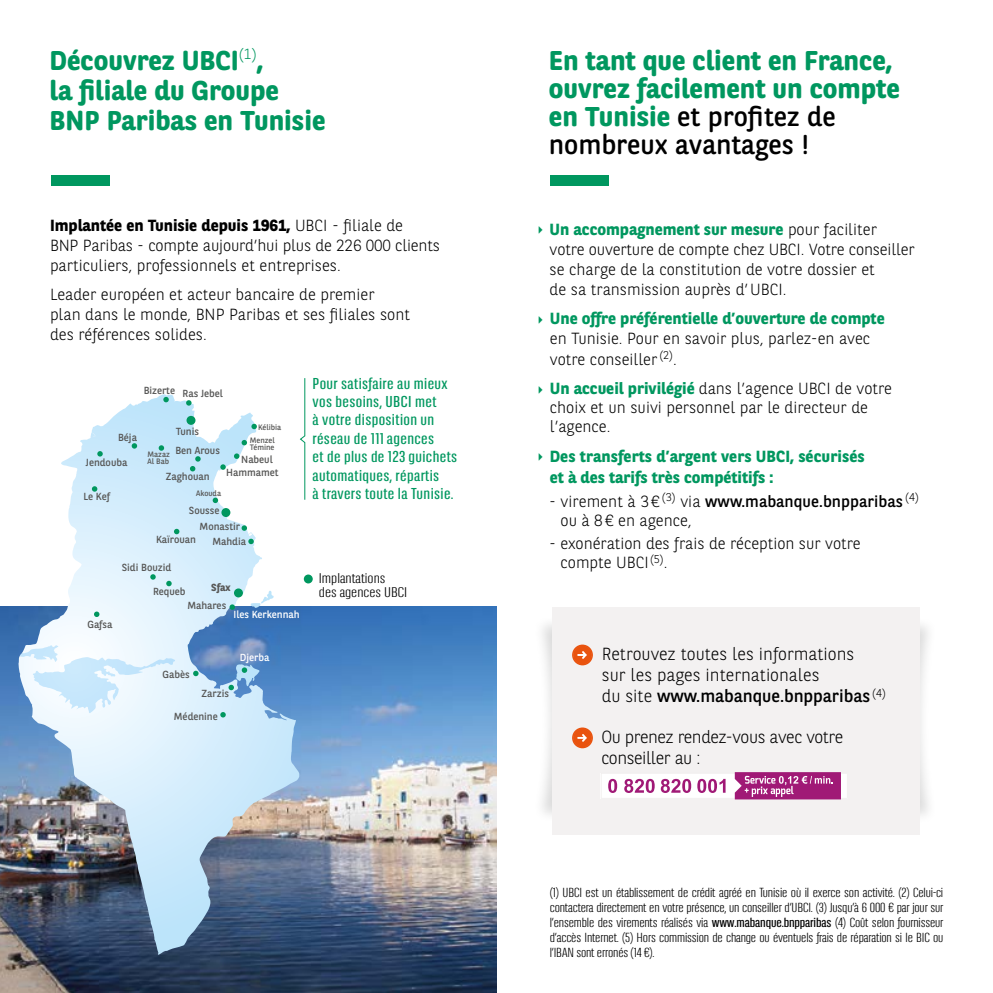
<style>
.page{position:relative;width:993px;height:993px;background:#fff}
.page>*{position:absolute;margin:0;border:0;box-sizing:border-box;transform-origin:0 0}
.t1{font:700 27.12px/28px "BNPP Rounded";color:#00975f}
.t2{font:300 17.5px/21px "BNPP Sans";color:#000}
.t3{font:300 17.5px/21px "BNPP Sans";letter-spacing:-.025em;color:#000}
.t4{font:300 16.1px/20.1px "BNPP Sans";color:#000}
.t5{font:700 16.1px/21px "BNPP Sans";color:#00975f}
.t6{font:15.75px/18.4px "BNPP Sans Condensed";letter-spacing:.02em;color:#00975f;scale:1.2 1}
.t7{font:300 14px/13.1px "BNPP Sans Condensed";color:#000;scale:1.3 1}
.t8{font:300 13.12px/14.9px "BNPP Sans Condensed";letter-spacing:-.01em;color:#000;text-align:justify;scale:1.2 1}
.t9{font:10.33px/22.4px "BNPP Sans";color:#575756}
.t10{font:10.33px "BNPP Sans";color:#fff}
.t11{font:700 10.33px "BNPP Sans";color:#575756}
.t12{font:7.88px/7px "BNPP Sans";color:#575756}
.s1{font-weight:700}
.s2{font-weight:400;color:#000}
.s3{font-weight:700;color:#00975f}
.s4{font-weight:400}
</style>
<div class="page">
<img style="left:0;top:606px;width:496px;height:386px">
<div style="left:51px;top:175px;width:59px;height:10px;background:#00975f"></div>
<div style="left:550px;top:175px;width:59px;height:10px;background:#00975f"></div>
<svg style="left:250px;top:591px;width:23px;height:16px"></svg>
<svg style="left:19px;top:645px;width:156px;height:67px"></svg>
<svg style="left:248px;top:538px;width:7px;height:8px"></svg>
<svg style="left:241px;top:525px;width:6px;height:5px"></svg>
<svg style="left:220px;top:464px;width:6px;height:5px"></svg>
<svg style="left:234px;top:453px;width:5px;height:6px"></svg>
<svg style="left:251px;top:423px;width:6px;height:6px"></svg>
<svg style="left:241px;top:439px;width:6px;height:6px"></svg>
<svg style="left:190px;top:456px;width:11px;height:15px"></svg>
<svg style="left:186px;top:400px;width:5px;height:5px"></svg>
<svg style="left:193px;top:670px;width:5px;height:6px"></svg>
<svg style="left:220px;top:711px;width:6px;height:6px"></svg>
<svg style="left:228px;top:664px;width:31px;height:26px"></svg>
<svg style="left:229px;top:604px;width:6px;height:5px"></svg>
<svg style="left:41px;top:396px;width:138px;height:232px"></svg>
<svg style="left:212px;top:497px;width:6px;height:6px"></svg>
<div style="left:234px;top:588px;width:9px;height:9px;background:#00975f;border-radius:50%"></div>
<div style="left:221px;top:508px;width:9px;height:9px;background:#00975f;border-radius:50%"></div>
<div style="left:186px;top:416px;width:9px;height:8px;background:#00975f;border-radius:50%"></div>
<svg style="left:299px;top:378px;width:6px;height:122px"></svg>
<div style="left:532px;top:615px;width:43px;height:208px;background:#000;opacity:.15"></div>
<div style="left:895px;top:616px;width:42px;height:208px;background:#000;opacity:.15"></div>
<div style="left:551px;top:606px;width:367px;height:227px;background:#f3f1f1"></div>
<svg style="left:572px;top:644px;width:20px;height:105px"></svg>
<svg style="left:602px;top:772px;width:245px;height:27px"></svg>
<div style="left:304px;top:574px;width:8px;height:9px;background:#00975f;border-radius:50%"></div>
<h1 class="t1" style="left:50px;top:46px;width:277px;line-height:29.8px">Découvrez UBCI<sup>(1)</sup>,<br>la filiale du Groupe<br>BNP Paribas en Tunisie</h1>
<p class="t4" style="left:50px;top:214px;width:391px"><span class="s1">Implantée en Tunisie depuis 1961,</span> UBCI - filiale de<br>BNP Paribas - compte aujourd’hui plus de 226 000 clients particuliers, professionnels et entreprises.</p>
<p class="t4" style="left:50px;top:283px;width:361px">Leader européen et acteur bancaire de premier<br>plan dans le monde, BNP Paribas et ses filiales sont des références solides.</p>
<p class="t9" style="left:144px;top:381px;width:81px">Bizerte Ras Jebel</p>
<p class="t9" style="left:118px;top:425px;width:20px">Béja</p>
<p class="t9" style="left:86px;top:450px;width:43px">Jendouba</p>
<p class="t9" style="left:176px;top:419px;width:25px">Tunis</p>
<p class="t9" style="left:175px;top:438px;width:46px">Ben Arous</p>
<p class="t12" style="left:147px;top:450px;width:24px">Mazaz<br>Al Bab</p>
<p class="t12" style="left:250px;top:420px;width:33px;line-height:13px;text-indent:8px">Kélibia<br>Menzel</p>
<p class="t12" style="left:250px;top:443px;width:26px">Témine</p>
<p class="t9" style="left:241px;top:447px;width:33px">Nabeul</p>
<p class="t9" style="left:83px;top:485px;width:28px">Le Kef</p>
<p class="t9" style="left:87px;top:612px;width:26px">Gafsa</p>
<p class="t9" style="left:166px;top:464px;width:45px">Zaghouan</p>
<p class="t9" style="left:226px;top:460px;width:54px">Hammamet</p>
<p class="t12" style="left:196px;top:489px;width:26px">Akouda</p>
<p class="t9" style="left:189px;top:499px;width:32px">Sousse</p>
<p class="t9" style="left:199px;top:514px;width:42px">Monastir</p>
<p class="t9" style="left:156px;top:527px;width:41px">Kaïrouan</p>
<p class="t9" style="left:212px;top:529px;width:35px">Mahdia</p>
<p class="t9" style="left:122px;top:555px;width:51px">Sidi Bouzid</p>
<p class="t9" style="left:153px;top:580px;width:34px">Requeb</p>
<p class="t11" style="left:211px;top:580px;width:21px">Sfax</p>
<p class="t9" style="left:187px;top:593px;width:40px">Mahares</p>
<p class="t10" style="left:233px;top:607px;width:67px">Iles Kerkennah</p>
<p class="t10" style="left:240px;top:650px;width:31px">Djerba</p>
<p class="t9" style="left:162px;top:662px;width:29px">Gabès</p>
<p class="t9" style="left:174px;top:681px;width:57px;text-indent:28px">Zarzis<br>Médenine</p>
<p class="t6" style="left:312px;top:374px;width:122px">Pour satisfaire au mieux vos besoins, UBCI met<br>à votre disposition un réseau de 111agences<br>et de plus de 123guichets automatiques, répartis<br>à travers toute la Tunisie.</p>
<p class="t7" style="left:319px;top:572px;width:69px">Implantations<br>des agences UBCI</p>
<h1 class="t1" style="left:548px;top:47px;width:352px">En tant que client en France, ouvrez facilement un compte en Tunisie <span class="s2">et profitez de nombreux avantages !</span></h1>
<p class="t4" style="left:549px;top:218px;width:366px"><span class="s3">Un accompagnement sur mesure</span> pour faciliter votre ouverture de compte chez UBCI. Votre conseiller se charge de la constitution de votre dossier et<br>de sa transmission auprès d’UBCI.</p>
<p class="t5" style="left:549px;top:307px;width:336px">Une offre préférentielle d’ouverture de compte</p>
<p class="t4" style="left:549px;top:328px;width:322px">en Tunisie. Pour en savoir plus, parlez-en avec votre conseiller <sup>(2)</sup>.</p>
<p class="t4" style="left:549px;top:377px;width:343px;line-height:19.2px"><span class="s3">Un accueil privilégié</span> dans l’agence UBCI de votre choix et un suivi personnel par le directeur de l’agence.</p>
<p class="t5" style="left:549px;top:444px;width:316px">Des transferts d’argent vers UBCI, sécurisés et à des tarifs très compétitifs :</p>
<p class="t4" style="left:560px;top:491px;width:360px;line-height:19.2px;text-indent:-11px">- virement à 3 € <sup>(3)</sup> via <span class="s4">www.mabanque.bnpparibas</span> <sup>(4) </sup>ou à 8 € en agence,</p>
<p class="t4" style="left:560px;top:533px;width:301px;line-height:19.2px;text-indent:-11px">- exonération des frais de réception sur votre compte UBCI<sup>(5)</sup>.</p>
<p class="t2" style="left:601px;top:642px;width:286px">Retrouvez toutes les informations<br>sur les pages internationales<br>du site <span class="s4">www.mabanque.bnpparibas</span> <sup>(4)</sup></p>
<p class="t3" style="left:601px;top:725px;width:243px">Ou prenez rendez-vous avec votre conseiller au :</p>
<p class="t8" style="left:549px;top:885px;width:329px">(1) UBCI est un établissement de crédit agréé en Tunisie où il exerce son activité. (2) Celui-ci contactera directement en votre présence, un conseiller d’UBCI. (3) Jusqu’à 6 000 € par jour sur l’ensemble des virements réalisés via <span class="s4">www.mabanque.bnpparibas</span> (4) Coût selon fournisseur d’accès Internet. (5) Hors commission de change ou éventuels frais de réparation si le BIC ou l’IBAN sont erronés (14 €).</p>
</div>
